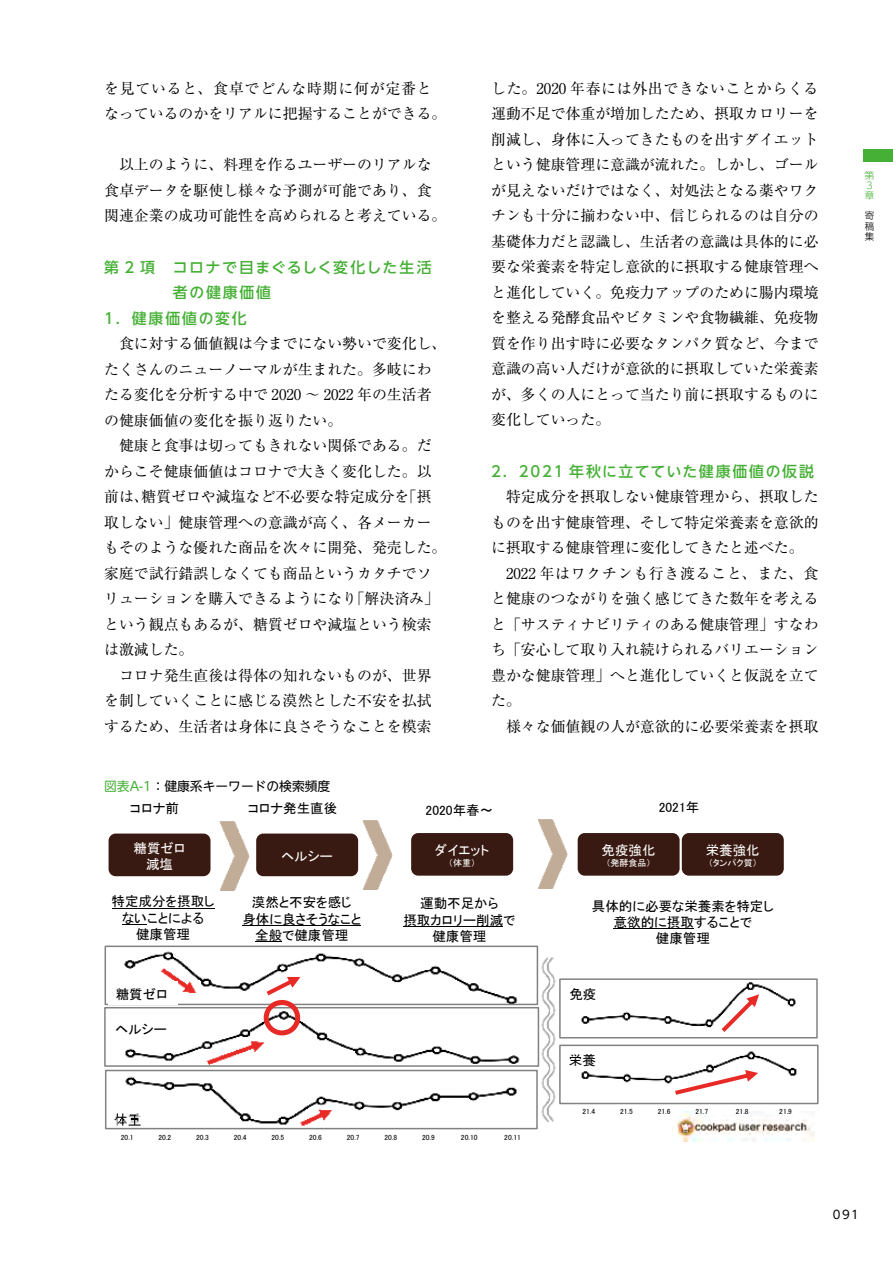
<style>
.page{position:relative;width:893px;height:1263px;background:#fff}
.page>*{position:absolute;margin:0;border:0;box-sizing:border-box;transform-origin:0 0}
.t1{font:14.85px/25.5px "Ryumin Pr 6 N";color:#000}
.t2{font:500 14.85px "UD Shin Go NT Pr 6 N";letter-spacing:.115em;color:#45b035}
.t3{font:500 14.85px "UD Shin Go NT Pr 6 N";letter-spacing:.09em;color:#45b035}
.t4{font:13.5px/16.2px "MS P Gothic";color:#000;text-align:center}
.t5{font:13.5px/16.2px "MS P Gothic";color:#fff;text-align:center}
.t6{font:12.75px "UD Shin Go NT Pr 6 N";color:#000}
.t7{font:11.7px "UD Shin Go NT Pr 6 N";color:#000}
.t8{font:300 9.6px/10.4px "UD Shin Go NT Pr 6 N";color:#45b035}
.t9{font:300 9.6px/10.8px "UD Shin Go NT Pr 6 N";color:#000;text-align:justify}
.t10{font:9px "MS P Gothic";color:#fff}
.t11{font:7.5px "MS P Gothic";color:#000}
.s1{color:#45b035}
</style>
<div class="page">
<img style="left:673px;top:1111px;width:142px;height:31px">
<img style="left:480px;top:954px;width:137px;height:168px">
<hr style="left:112px;top:908px;width:102px;height:1px;background:#000">
<svg style="left:122px;top:924px;width:25px;height:1px"></svg>
<hr style="left:403px;top:926px;width:100px;height:1px;background:#000">
<img style="left:125px;top:1010px;width:411px;height:54px">
<div style="left:104px;top:1007px;width:435px;height:60px;border:2px solid #828182"></div>
<div style="left:108px;top:1017px;width:67px;height:23px;background:#fff"></div>
<img style="left:124px;top:951px;width:411px;height:51px">
<div style="left:105px;top:945px;width:433px;height:60px;border:2px solid #828182"></div>
<img style="left:362px;top:820px;width:31px;height:69px">
<img style="left:538px;top:819px;width:29px;height:69px">
<div style="left:256px;top:833px;width:102px;height:43px;background:#391a12;border-radius:7px"></div>
<div style="left:109px;top:833px;width:101px;height:43px;background:#391a12;border-radius:7px"></div>
<div style="left:411px;top:833px;width:102px;height:43px;background:#391a12;border-radius:7px"></div>
<div style="left:578px;top:833px;width:102px;height:43px;background:#391a12;border-radius:7px"></div>
<div style="left:682px;top:833px;width:102px;height:43px;background:#391a12;border-radius:7px"></div>
<hr style="left:614px;top:928px;width:80px;height:1px;background:#000">
<div style="left:109px;top:981px;width:69px;height:24px;background:#fff"></div>
<div style="left:107px;top:1106px;width:42px;height:24px;background:#d1d1d1"></div>
<img style="left:562px;top:981px;width:234px;height:54px">
<div style="left:559px;top:978px;width:259px;height:60px;border:2px solid #828182"></div>
<img style="left:562px;top:1047px;width:235px;height:54px">
<div style="left:559px;top:1044px;width:260px;height:60px;border:2px solid #828182"></div>
<div style="left:562px;top:981px;width:42px;height:24px;background:#fff"></div>
<div style="left:562px;top:1047px;width:41px;height:24px;background:#fff"></div>
<svg style="left:675px;top:1070px;width:83px;height:25px"></svg>
<svg style="left:722px;top:994px;width:37px;height:38px"></svg>
<img style="left:108px;top:1073px;width:427px;height:53px">
<div style="left:105px;top:1070px;width:433px;height:59px;border:2px solid #828182"></div>
<img style="left:219px;top:821px;width:30px;height:69px">
<hr style="left:242px;top:925px;width:119px;height:1px;background:#000">
<svg style="left:255px;top:941px;width:27px;height:1px"></svg>
<svg style="left:267px;top:977px;width:33px;height:18px"></svg>
<div style="left:264px;top:1000px;width:36px;height:35px;border:5px solid #e72a26;border-radius:50%"></div>
<div style="left:863px;top:149px;width:30px;height:13px;background:#45b035"></div>
<p class="t1" style="left:104px;top:75px;width:344px">を見ていると、食卓でどんな時期に何が定番となっているのかをリアルに把握することができる。</p>
<p class="t1" style="left:104px;top:151px;width:344px;text-indent:15px">以上のように、料理を作るユーザーのリアルな食卓データを駆使し様々な予測が可能であり、食関連企業の成功可能性を高められると考えている。</p>
<p class="t3" style="left:104px;top:255px;width:329px">第 2 項　コロナで目まぐるしく変化した生活</p>
<p class="t2" style="left:173px;top:280px;width:100px">者の健康価値</p>
<p class="t2" style="left:104px;top:306px;width:144px">1．健康価値の変化</p>
<p class="t1" style="left:104px;top:330px;width:344px;text-indent:15px">食に対する価値観は今までにない勢いで変化し、たくさんのニューノーマルが生まれた。多岐にわたる変化を分析する中で 2020 ～ 2022 年の生活者の健康価値の変化を振り返りたい。</p>
<p class="t1" style="left:104px;top:432px;width:344px;text-indent:15px">健康と食事は切ってもきれない関係である。だからこそ健康価値はコロナで大きく変化した。以前は、糖質ゼロや減塩など不必要な特定成分を「摂取しない」健康管理への意識が高く、各メーカーもそのような優れた商品を次々に開発、発売した。家庭で試行錯誤しなくても商品というカタチでソリューションを購入できるようになり「解決済み」という観点もあるが、糖質ゼロや減塩という検索は激減した。</p>
<p class="t1" style="left:104px;top:661px;width:329px;text-align:justify;text-indent:15px">コロナ発生直後は得体の知れないものが、世界を制していくことに感じる漠然とした不安を払拭するため、生活者は身体に良さそうなことを模索</p>
<p class="t6" style="left:104px;top:776px;width:228px"><span class="s1">図表A-1</span>：健康系キーワードの検索頻度</p>
<p class="t1" style="left:491px;top:75px;width:329px;text-align:justify">した。2020 年春には外出できないことからくる運動不足で体重が増加したため、摂取カロリーを削減し、身体に入ってきたものを出すダイエットという健康管理に意識が流れた。しかし、ゴールが見えないだけではなく、対処法となる薬やワクチンも十分に揃わない中、信じられるのは自分の基礎体力だと認識し、生活者の意識は具体的に必要な栄養素を特定し意欲的に摂取する健康管理へと進化していく。免疫力アップのために腸内環境を整える発酵食品やビタミンや食物繊維、免疫物質を作り出す時に必要なタンパク質など、今まで意識の高い人だけが意欲的に摂取していた栄養素が、多くの人にとって当たり前に摂取するものに変化していった。</p>
<p class="t2" style="left:491px;top:459px;width:324px">2．2021 年秋に立てていた健康価値の仮説</p>
<p class="t1" style="left:491px;top:483px;width:329px;text-align:justify;text-indent:15px">特定成分を摂取しない健康管理から、摂取したものを出す健康管理、そして特定栄養素を意欲的に摂取する健康管理に変化してきたと述べた。</p>
<p class="t1" style="left:491px;top:559px;width:329px;text-align:justify;text-indent:15px">2022 年はワクチンも行き渡ること、また、食と健康のつながりを強く感じてきた数年を考えると「サスティナビリティのある健康管理」すなわち「安心して取り入れ続けられるバリエーション豊かな健康管理」へと進化していくと仮説を立てた。</p>
<p class="t1" style="left:506px;top:712px;width:314px">様々な価値観の人が意欲的に必要栄養素を摂取</p>
<p class="t4" style="left:130px;top:800px;width:50px">コロナ前</p>
<p class="t4" style="left:248px;top:800px;width:91px">コロナ発生直後</p>
<p class="t4" style="left:426px;top:802px;width:69px">2020年春〜</p>
<p class="t4" style="left:659px;top:799px;width:42px">2021年</p>
<p class="t5" style="left:134px;top:840px;width:53px">糖質ゼロ減塩</p>
<p class="t5" style="left:435px;top:842px;width:56px">ダイエット</p>
<p class="t5" style="left:281px;top:848px;width:53px">ヘルシー</p>
<p class="t10" style="left:449px;top:859px;width:28px">（体重）</p>
<p class="t5" style="left:602px;top:842px;width:55px">免疫強化</p>
<p class="t10" style="left:606px;top:859px;width:46px">（発酵食品）</p>
<p class="t5" style="left:706px;top:842px;width:55px">栄養強化</p>
<p class="t10" style="left:708px;top:859px;width:50px">（タンパク質）</p>
<p class="t4" style="left:112px;top:893px;width:104px">特定成分を摂取しないことによる<br>健康管理</p>
<p class="t4" style="left:403px;top:895px;width:113px">運動不足から<br>摂取カロリー削減で健康管理</p>
<p class="t4" style="left:242px;top:894px;width:120px">漠然と不安を感じ<br>身体に良さそうなこと全般で健康管理</p>
<p class="t4" style="left:116px;top:986px;width:53px">糖質ゼロ</p>
<p class="t4" style="left:115px;top:1021px;width:53px">ヘルシー</p>
<p class="t11" style="left:121px;top:1134px;width:14px">20.1</p>
<p class="t11" style="left:159px;top:1134px;width:14px">20.2</p>
<p class="t11" style="left:196px;top:1134px;width:14px">20.3</p>
<p class="t11" style="left:234px;top:1134px;width:14px">20.4</p>
<p class="t11" style="left:272px;top:1134px;width:14px">20.5</p>
<p class="t11" style="left:309px;top:1134px;width:14px">20.6</p>
<p class="t11" style="left:347px;top:1134px;width:14px">20.7</p>
<p class="t11" style="left:384px;top:1134px;width:14px">20.8</p>
<p class="t11" style="left:422px;top:1134px;width:14px">20.9</p>
<p class="t11" style="left:461px;top:1134px;width:18px">20.10</p>
<p class="t11" style="left:504px;top:1134px;width:18px">20.11</p>
<p class="t4" style="left:592px;top:897px;width:183px">具体的に必要な栄養素を特定し意欲的に摂取することで<br>健康管理</p>
<p class="t4" style="left:569px;top:986px;width:28px">免疫</p>
<p class="t4" style="left:569px;top:1052px;width:28px">栄養</p>
<p class="t11" style="left:582px;top:1108px;width:14px">21.4</p>
<p class="t11" style="left:620px;top:1108px;width:14px">21.5</p>
<p class="t11" style="left:658px;top:1108px;width:14px">21.6</p>
<p class="t11" style="left:695px;top:1108px;width:14px">21.7</p>
<p class="t11" style="left:736px;top:1108px;width:14px">21.8</p>
<p class="t11" style="left:779px;top:1108px;width:14px">21.9</p>
<p class="t8" style="left:865px;top:169px;width:11px">第<br>３章</p>
<p class="t9" style="left:865px;top:209px;width:11px">寄稿集</p>
<p class="t7" style="left:833px;top:1204px;width:28px">091</p>
</div>
